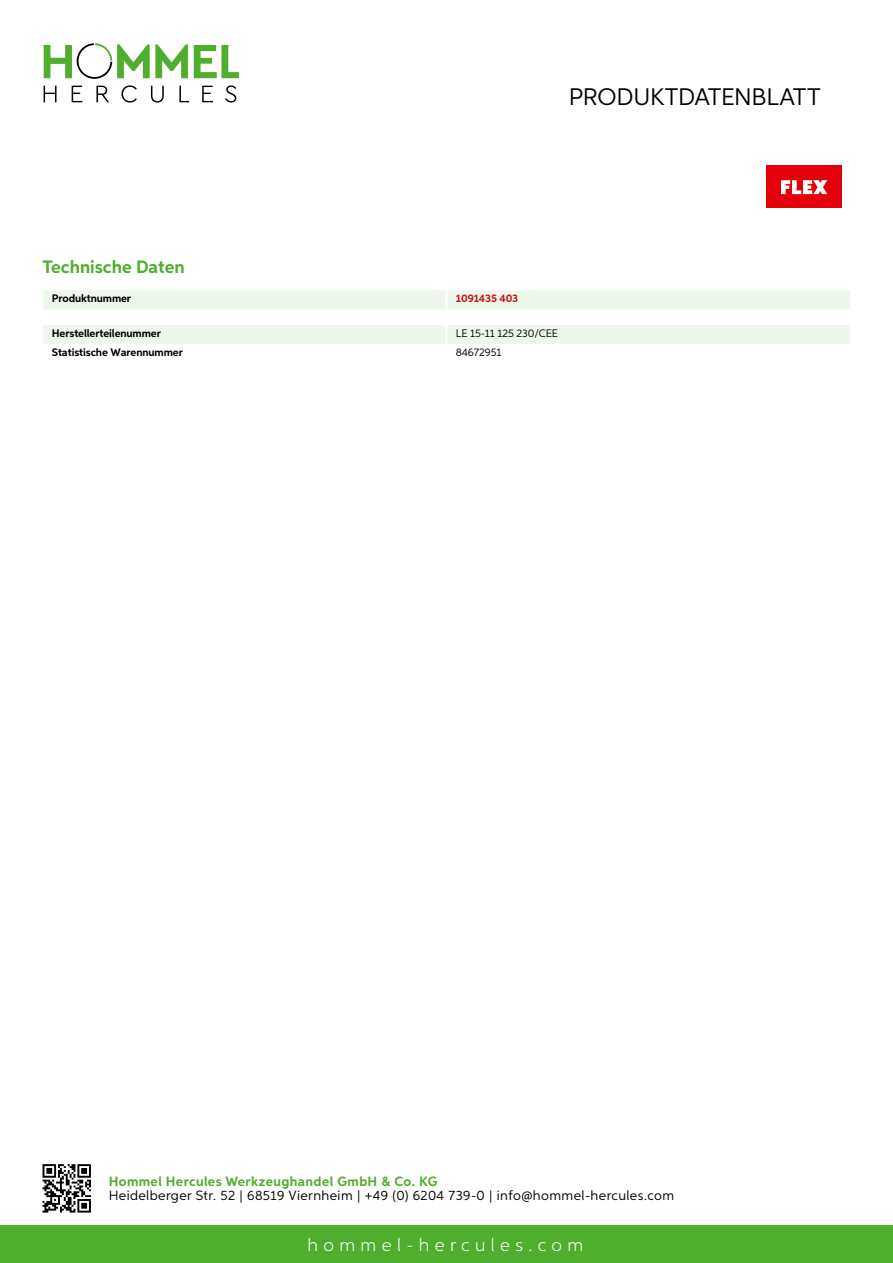
<style>
.page{position:relative;width:893px;height:1263px;background:#fff}
.page>*{position:absolute;margin:0;border:0;box-sizing:border-box;transform-origin:0 0}
.t1{font:24px "Aspira";letter-spacing:-.01em;color:#000}
.t2{font:300 18px "Aspira";letter-spacing:.3em;color:#fff}
.t3{font:700 18px "Aspira";color:#50ae2f}
.t4{font:13.5px "Aspira";letter-spacing:.03em;color:#000}
.t5{font:700 13.5px "Aspira";letter-spacing:.03em;color:#50ae2f}
.t6{font:700 10.95px "Aspira";letter-spacing:-.01em;color:#000}
.t7{font:10.95px "Aspira";letter-spacing:-.01em;color:#000}
.t8{font:700 10.95px "Aspira";letter-spacing:-.01em;color:#cd1013}
</style>
<div class="page">
<div style="left:0;top:1226px;width:893px;height:37px;background:#50ae2f"></div>
<svg style="left:43px;top:1164px;width:48px;height:48px"></svg>
<svg style="left:194px;top:45px;width:45px;height:33px"></svg>
<svg style="left:44px;top:43px;width:144px;height:36px"></svg>
<svg style="left:44px;top:86px;width:13px;height:16px"></svg>
<svg style="left:72px;top:86px;width:10px;height:16px"></svg>
<svg style="left:96px;top:86px;width:13px;height:16px"></svg>
<svg style="left:121px;top:85px;width:16px;height:18px"></svg>
<svg style="left:151px;top:86px;width:13px;height:17px"></svg>
<svg style="left:179px;top:86px;width:10px;height:16px"></svg>
<svg style="left:202px;top:86px;width:11px;height:16px"></svg>
<svg style="left:225px;top:85px;width:11px;height:18px"></svg>
<div style="left:43px;top:290px;width:807px;height:19px;background:#eef7eb"></div>
<hr style="left:445px;top:290px;width:3px;height:19px;background:#fff">
<div style="left:43px;top:325px;width:807px;height:19px;background:#eef7eb"></div>
<div style="left:766px;top:166px;width:76px;height:42px;background:#e3000b"></div>
<svg style="left:781px;top:180px;width:46px;height:14px"></svg>
<h1 class="t1" style="left:569px;top:82px;width:253px">Produktdatenblatt</h1>
<h2 class="t3" style="left:43px;top:256px;width:144px">Technische Daten</h2>
<p class="t6" style="left:52px;top:292px;width:81px">Produktnummer</p>
<p class="t8" style="left:456px;top:292px;width:64px">1091435 403</p>
<p class="t6" style="left:52px;top:326px;width:111px">Herstellerteilenummer</p>
<p class="t7" style="left:456px;top:326px;width:97px">LE 15-11 125 230/CEE</p>
<p class="t6" style="left:52px;top:345px;width:132px">Statistische Warennummer</p>
<p class="t7" style="left:456px;top:345px;width:47px">84672951</p>
<p class="t5" style="left:109px;top:1172px;width:330px">Hommel Hercules Werkzeughandel GmbH &amp; Co. KG</p>
<p class="t4" style="left:109px;top:1187px;width:567px">Heidelberger Str. 52 | 68519 Viernheim | +49 (0) 6204 739-0 | info@hommel-hercules.com</p>
<h2 class="t2" style="left:307px;top:1234px;width:277px">hommel-hercules.com</h2>
</div>
